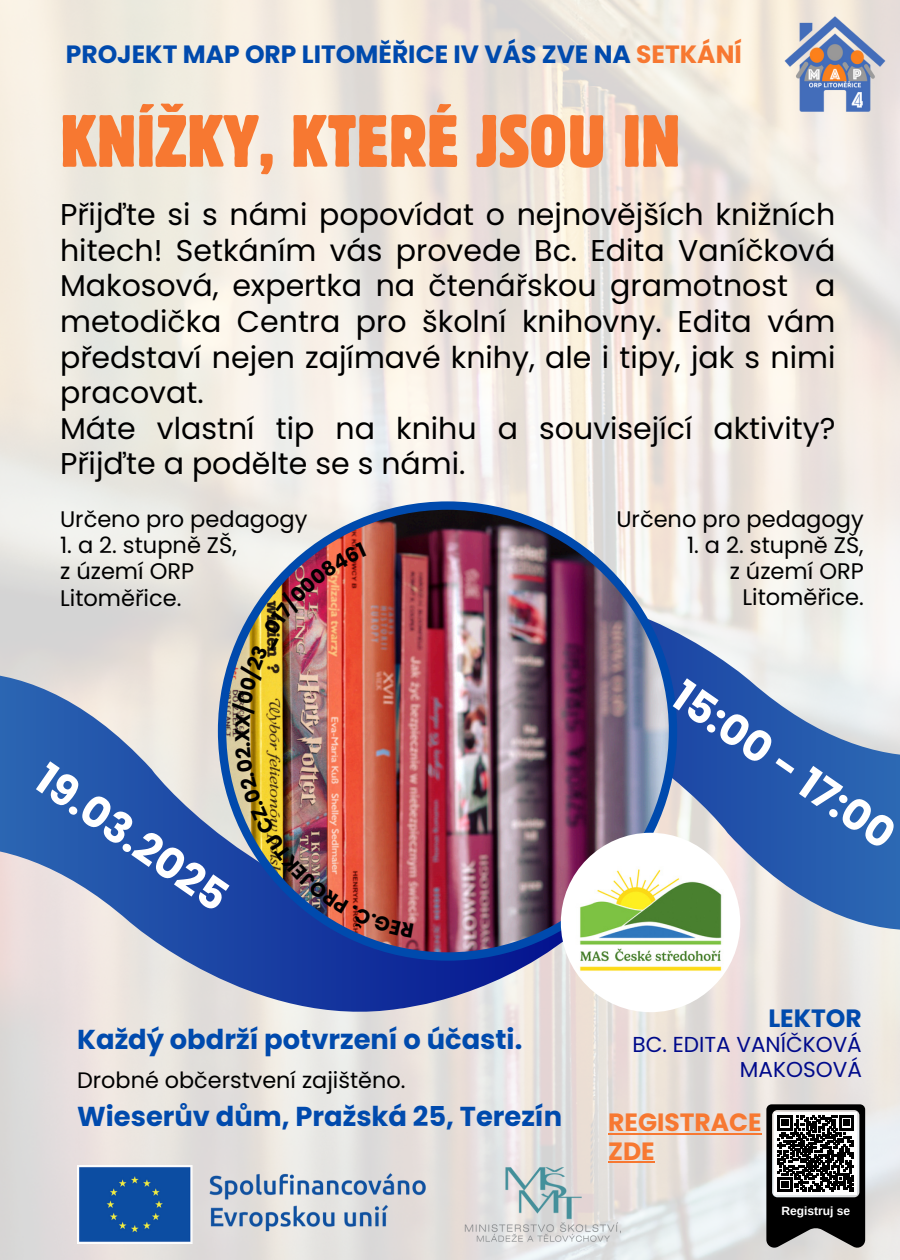
<style>
.page{position:relative;width:900px;height:1260px;background:#fff}
.page>*{position:absolute;margin:0;border:0;box-sizing:border-box;transform-origin:0 0}
.t1{font:condensed 73.25px "Block W1 G";color:#f77831}
.t2{font:700 42.5px "Poppins";color:#fff}
.t3{font:30px/35.5px "Poppins";color:#000}
.t4{font:700 27.25px "Poppins";color:#004aad}
.t5{font:700 25px "Poppins";color:#004aad}
.t6{font:700 25px/28px "Poppins";color:#f77831}
.t7{font:22.5px/26.2px "Poppins";color:#000}
.t8{font:22.25px "Poppins";color:#000}
.t9{font:21.5px "Poppins";color:#000a8b}
.t10{font:700 20.25px "Poppins";color:#000}
.t11{font:700 12px "Liberation Sans";color:#fff}
.s1{color:#f77831}
</style>
<div class="page">
<img style="left:0;top:0;width:900px;height:1260px">
<svg style="left:0;top:614px;width:608px;height:418px;background:#9baac9"></svg>
<svg style="left:271px;top:571px;width:629px;height:418px;background:#89a0c9"></svg>
<img style="left:218px;top:501px;width:459px;height:460px">
<svg style="left:561px;top:833px;width:179px;height:179px"></svg>
<img style="left:783px;top:12px;width:104px;height:104px">
<img style="left:77px;top:1165px;width:544px;height:79px">
<svg style="left:766px;top:1104px;width:99px;height:144px"></svg>
<hr style="left:608px;top:1133px;width:154px;height:2px;background:#f77831">
<hr style="left:608px;top:1161px;width:47px;height:2px;background:#f77831">
<img style="left:235px;top:742px;width:179px;height:196px">
<img style="left:231px;top:542px;width:135px;height:185px">
<h1 class="t5" style="left:66px;top:37px;width:678px">PROJEKT MAP ORP LITOMĚŘICE IV VÁS ZVE NA <span class="s1">SETKÁNÍ</span></h1>
<h5 class="t1" style="left:60px;top:94px;width:622px">KNÍŽKY, KTERÉ JSOU IN</h5>
<h4 class="t3" style="left:60px;top:197px;width:777px">Přijďte si s námi popovídat o nejnovějších knižních hitech! Setkáním vás provede Bc. Edita Vaníčková Makosová, expertka na čtenářskou gramotnost a metodička Centra pro školní knihovny. Edita vám představí nejen zajímavé knihy, ale i tipy, jak s nimi pracovat.<br>Máte vlastní tip na knihu a související aktivity?<br>Přijďte a podělte se s námi.</h4>
<p class="t7" style="left:60px;top:506px;width:249px">Určeno pro pedagogy</p>
<p class="t7" style="left:60px;top:532px;width:178px">1. a 2. stupně ZŠ, z území ORP<br>Litoměřice.</p>
<p class="t10" style="left:228px;top:742px;width:16px;rotate:-90deg">X</p>
<p class="t2" style="left:57px;top:749px;width:225px;rotate:35deg">19.03.2025</p>
<h2 class="t4" style="left:77px;top:1021px;width:447px">Každý obdrží potvrzení o účasti.</h2>
<h6 class="t8" style="left:77px;top:1065px;width:330px">Drobné občerstvení zajištěno.</h6>
<p class="t4" style="left:77px;top:1098px;width:487px">Wieserův dům, Pražská 25, Terezín</p>
<p class="t7" style="left:616px;top:506px;width:249px">Určeno pro pedagogy</p>
<p class="t7" style="left:687px;top:532px;width:178px;text-align:right">1. a 2. stupně ZŠ, z území ORP<br>Litoměřice.</p>
<h2 class="t2" style="left:694px;top:666px;width:261px;rotate:35deg">15:00 - 17:00</h2>
<p class="t5" style="left:768px;top:1001px;width:95px">LEKTOR</p>
<h6 class="t9" style="left:632px;top:1029px;width:231px">BC. EDITA VANÍČKOVÁ</h6>
<p class="t9" style="left:740px;top:1054px;width:123px">MAKOSOVÁ</p>
<p class="t6" style="left:608px;top:1109px;width:155px">REGISTRACE<br>ZDE</p>
<p class="t11" style="left:781px;top:1204px;width:70px">Registruj se</p>
</div>
